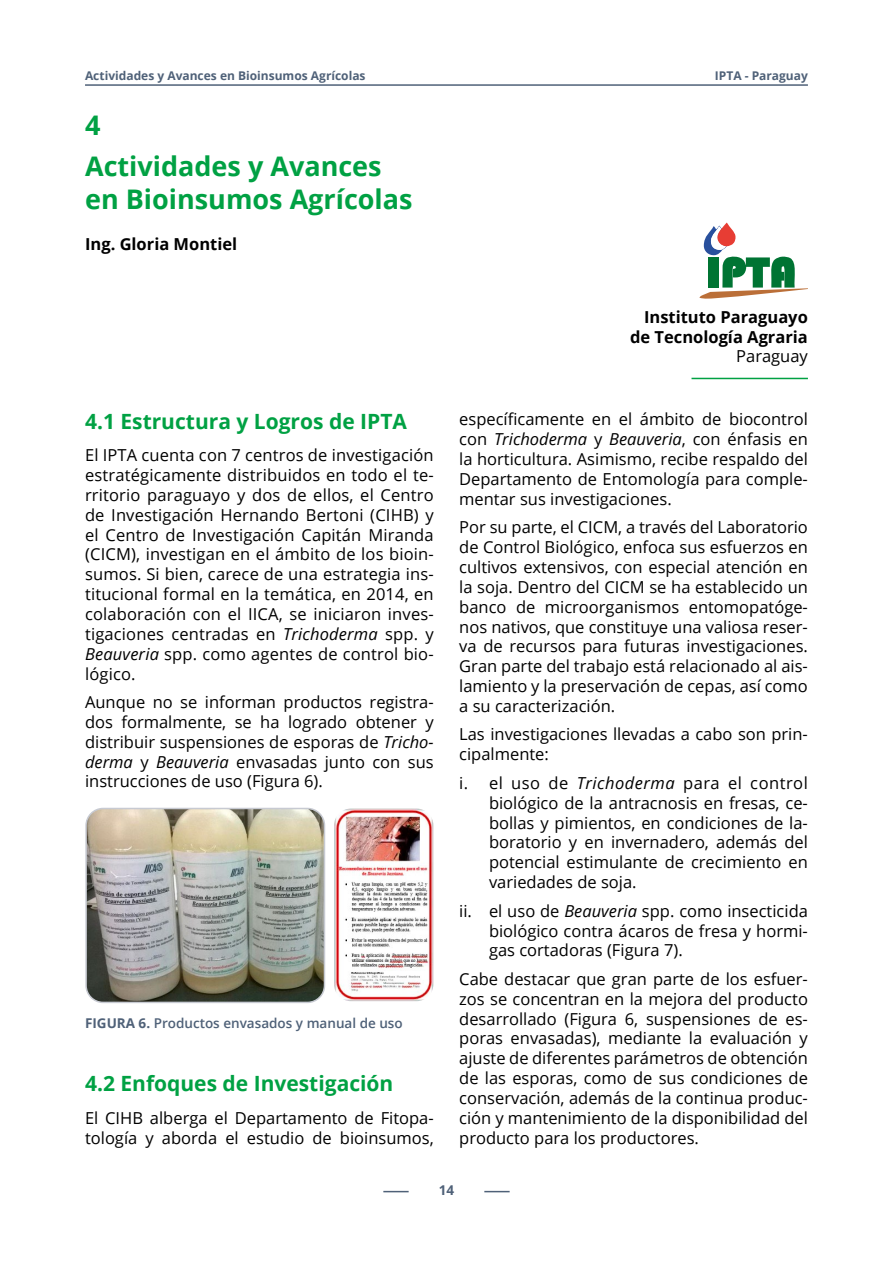
<style>
.page{position:relative;width:893px;height:1263px;background:#fff}
.page>*{position:absolute;margin:0;border:0;box-sizing:border-box;transform-origin:0 0}
.TÍTULOS{font:700 27px/32.4px "Open Sans";color:#00a143}
.Subtítulos_1{font:700 21px "Open Sans";color:#00a143}
.txt01{font:16.5px/20px "Open Sans";color:#000;text-align:justify}
.TÍTULOS-2{font:700 16.5px/19.8px "Open Sans";color:#000;text-align:right}
.autores{font:700 16.5px "Open Sans";color:#000}
.figuras{font:600 13.5px "Open Sans";color:#4f6178}
.t1{font:700 13.5px "Open Sans";color:#4f6178}
.t2{font:700 12px "Open Sans";color:#4f6178}
.s1{font-style:italic}
.s2{font-weight:700}
.s3{font-weight:400}
</style>
<div class="page">
<svg style="left:484px;top:1191px;width:26px;height:1px"></svg>
<svg style="left:383px;top:1191px;width:26px;height:1px"></svg>
<hr style="left:85px;top:84px;width:723px;height:2px;background:#4f6178">
<img style="left:88px;top:808px;width:236px;height:194px">
<div style="left:85px;top:808px;width:240px;height:195px;border:2px solid #c7cad2;border-radius:17px"></div>
<img style="left:334px;top:808px;width:99px;height:193px">
<hr style="left:691px;top:378px;width:117px;height:1px;background:#00a143">
<svg style="left:699px;top:223px;width:109px;height:76px"></svg>
<p class="t2" style="left:85px;top:67px;width:282px">Actividades y Avances en Bioinsumos Agrícolas</p>
<p class="t2" style="left:715px;top:67px;width:95px">IPTA - Paraguay</p>
<p class="TÍTULOS" style="left:85px;top:109px;width:17px">4</p>
<p class="TÍTULOS" style="left:85px;top:150px;width:329px">Actividades y Avances en Bioinsumos Agrícolas</p>
<p class="autores" style="left:85px;top:232px;width:154px">Ing. Gloria Montiel</p>
<p class="Subtítulos_1" style="left:85px;top:406px;width:323px">4.1 Estructura y Logros de IPTA</p>
<p class="txt01" style="left:85px;top:445px;width:350px">El IPTA cuenta con 7 centros de investigación estratégicamente distribuidos en todo el te&shy;rritorio paraguayo y dos de ellos, el Centro de Investigación Hernando Bertoni (CIHB) y el Centro de Investigación Capitán Miranda (CICM), investigan en el ámbito de los bioin&shy;sumos. Si bien, carece de una estrategia ins&shy;titucional formal en la temática, en 2014, en colaboración con el IICA, se iniciaron inves&shy;tigaciones centradas en <span class="s1">Trichoderma</span> spp. y <span class="s1">Beauveria</span> spp. como agentes de control bio&shy;lógico.</p>
<p class="txt01" style="left:85px;top:692px;width:350px">Aunque no se informan productos registra&shy;dos formalmente, se ha logrado obtener y distribuir suspensiones de esporas de <span class="s1">Tricho&shy;derma</span> y <span class="s1">Beauveria</span> envasadas junto con sus instrucciones de uso (Figura 6).</p>
<p class="figuras" style="left:85px;top:1014px;width:319px"><span class="s2">FIGURA 6.</span> Productos envasados y manual de uso</p>
<p class="Subtítulos_1" style="left:85px;top:1069px;width:310px">4.2 Enfoques de Investigación</p>
<p class="txt01" style="left:85px;top:1108px;width:350px">El CIHB alberga el Departamento de Fitopa&shy;tología y aborda el estudio de bioinsumos,</p>
<p class="TÍTULOS-2" style="left:630px;top:307px;width:179px">Instituto Paraguayo de Tecnología Agraria<br><span class="s3">Paraguay</span></p>
<p class="txt01" style="left:459px;top:409px;width:350px">específicamente en el ámbito de biocontrol con <span class="s1">Trichoderma</span> y <span class="s1">Beauveria</span>, con énfasis en la horticultura. Asimismo, recibe respaldo del Departamento de Entomología para comple&shy;mentar sus investigaciones.</p>
<p class="txt01" style="left:459px;top:517px;width:350px">Por su parte, el CICM, a través del Laboratorio de Control Biológico, enfoca sus esfuerzos en cultivos extensivos, con especial atención en la soja. Dentro del CICM se ha establecido un banco de microorganismos entomopatóge&shy;nos nativos, que constituye una valiosa reser&shy;va de recursos para futuras investigaciones.<br>Gran parte del trabajo está relacionado al ais&shy;lamiento y la preservación de cepas, así como a su caracterización.</p>
<p class="txt01" style="left:459px;top:724px;width:350px">Las investigaciones llevadas a cabo son prin&shy;cipalmente:</p>
<p class="txt01" style="left:489px;top:772px;width:320px;text-indent:-30px">i. el uso de <span class="s1">Trichoderma</span> para el control biológico de la antracnosis en fresas, ce&shy;bollas y pimientos, en condiciones de la&shy;boratorio y en invernadero, además del potencial estimulante de crecimiento en variedades de soja.</p>
<p class="txt01" style="left:489px;top:900px;width:320px;text-indent:-30px">ii. el uso de <span class="s1">Beauveria</span> spp. como insecticida biológico contra ácaros de fresa y hormi&shy;gas cortadoras (Figura 7).</p>
<p class="txt01" style="left:459px;top:968px;width:350px">Cabe destacar que gran parte de los esfuer&shy;zos se concentran en la mejora del producto desarrollado (Figura 6, suspensiones de es&shy;poras envasadas), mediante la evaluación y ajuste de diferentes parámetros de obtención de las esporas, como de sus condiciones de conservación, además de la continua produc&shy;ción y mantenimiento de la disponibilidad del producto para los productores.</p>
<p class="t1" style="left:439px;top:1180px;width:17px">14</p>
</div>
